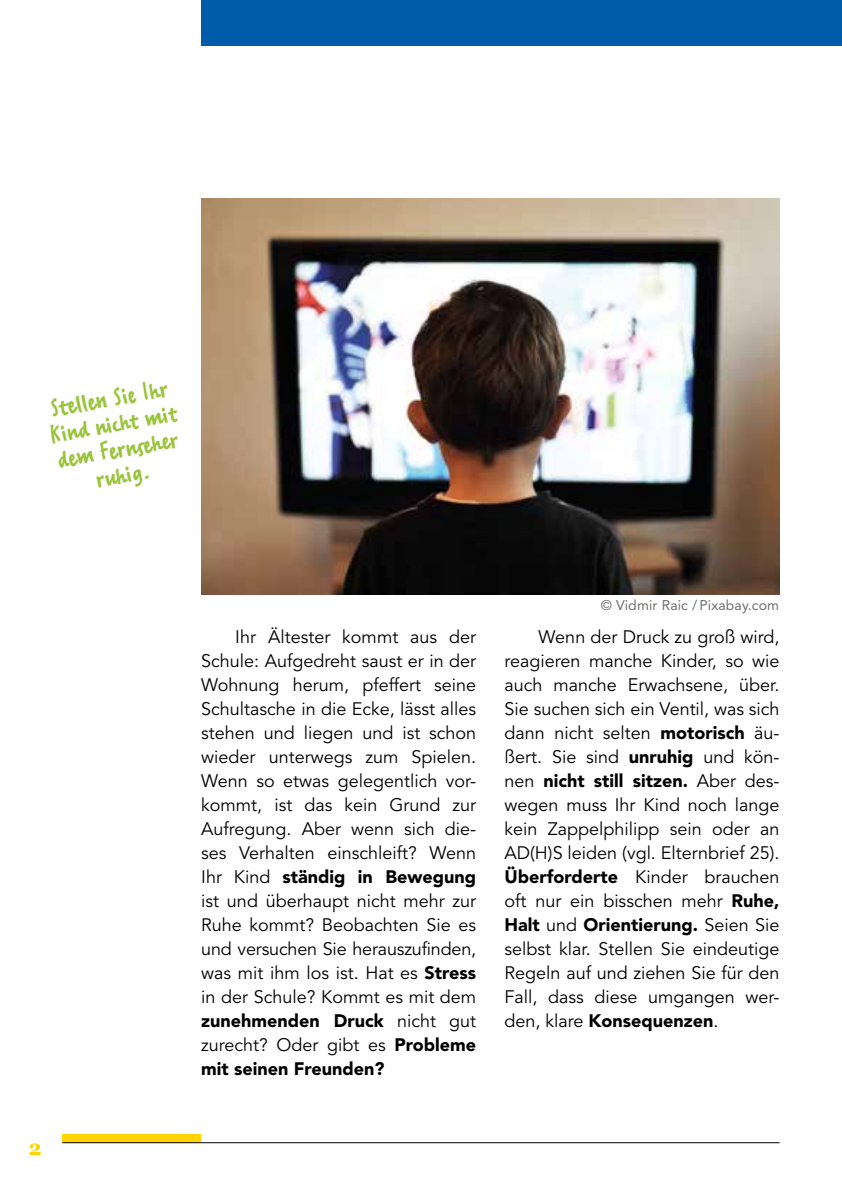
<style>
.page{position:relative;width:842px;height:1191px;background:#fff}
.page>*{position:absolute;margin:0;border:0;box-sizing:border-box;transform-origin:0 0}
.t1{font:28px/26px "Erikrighthand OT";color:#99c43b;text-align:center}
.t2{font:700 21px "Georgia";color:#ffd400}
.t3{font:18px/24px "Avenir LT Std";color:#000;text-align:justify}
.t4{font:14px "Avenir LT Std";letter-spacing:.01em;color:#6f6f6e}
.s1{font-weight:900}
</style>
<div class="page">
<div style="left:201px;top:0;width:641px;height:45px;background:#005ca9"></div>
<div style="left:62px;top:1134px;width:139px;height:8px;background:#ffd400"></div>
<hr style="left:62px;top:1142px;width:718px;height:1px;background:#000">
<img style="left:201px;top:198px;width:579px;height:396px">
<p class="t1" style="left:44px;top:397px;width:129px;rotate:-10deg">Stellen Sie Ihr<br>Kind nicht mit dem Fernseher ruhig.</p>
<p class="t2" style="left:28px;top:1131px;width:15px">2</p>
<p class="t4" style="left:601px;top:597px;width:180px">© Vidmir Raic / Pixabay.com</p>
<p class="t3" style="left:201px;top:625px;width:276px;text-indent:34px">Ihr Ältester kommt aus der Schule: Aufgedreht saust er in der Wohnung herum, pfeffert seine Schultasche in die Ecke, lässt alles stehen und liegen und ist schon wieder unterwegs zum Spielen.<br>Wenn so etwas gelegentlich vor&shy;kommt, ist das kein Grund zur Aufregung. Aber wenn sich die&shy;ses Verhalten einschleift? Wenn Ihr Kind <span class="s1">ständig in Bewegung </span>ist und überhaupt nicht mehr zur Ruhe kommt? Beobachten Sie es und versuchen Sie herauszufinden, was mit ihm los ist. Hat es <span class="s1">Stress </span>in der Schule? Kommt es mit dem <span class="s1">zunehmenden Druck</span> nicht gut zurecht? Oder gibt es <span class="s1">Probleme mit seinen Freunden?</span></p>
<p class="t3" style="left:505px;top:625px;width:276px;text-indent:34px">Wenn der Druck zu groß wird, reagieren manche Kinder, so wie auch manche Erwachsene, über.<br>Sie suchen sich ein Ventil, was sich dann nicht selten <span class="s1">motorisch</span> äu&shy;ßert. Sie sind <span class="s1">unruhig</span> und kön&shy;nen <span class="s1">nicht still sitzen.</span> Aber des&shy;wegen muss Ihr Kind noch lange kein Zappelphilipp sein oder an AD(H)S leiden (vgl. Elternbrief 25).<br><span class="s1">Überforderte</span> Kinder brauchen oft nur ein bisschen mehr <span class="s1">Ruhe, Halt</span> und <span class="s1">Orientierung.</span> Seien Sie selbst klar. Stellen Sie eindeutige Regeln auf und ziehen Sie für den Fall, dass diese umgangen wer&shy;den, klare <span class="s1">Konsequenzen</span>.</p>
</div>
